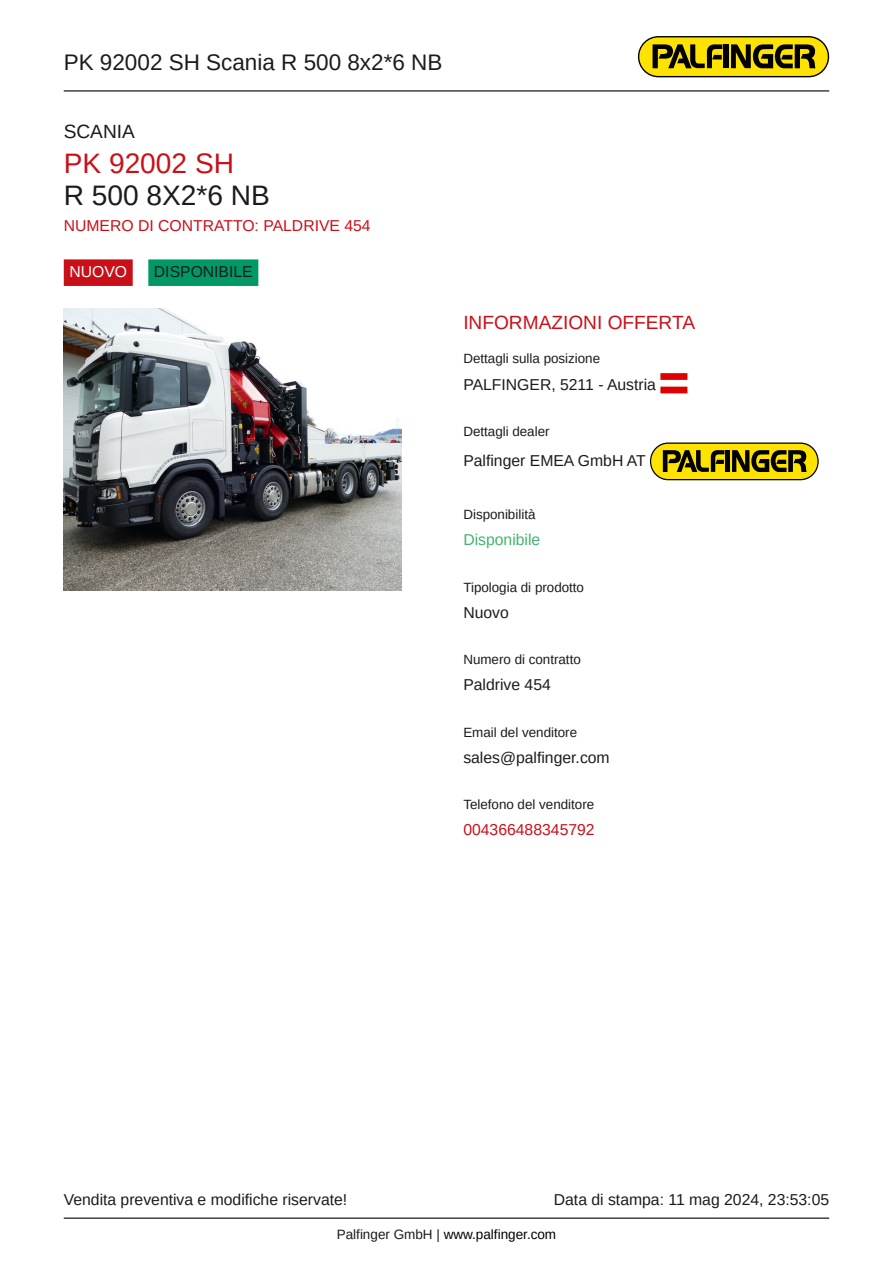
<style>
.page{position:relative;width:893px;height:1263px;background:#fff}
.page>*{position:absolute;margin:0;border:0;box-sizing:border-box;transform-origin:0 0}
.t1{font:28.2px "Arimo";color:#1b1b1b}
.t2{font:28.2px "Arimo";color:#c91019}
.t3{font:22.5px "Arimo";color:#1b1b1b}
.t4{font:19.2px "Arimo";color:#c91019}
.t5{font:19.2px "Arimo";color:#1b1b1b}
.t6{font:15.75px "Arimo";color:#1b1b1b}
.t7{font:15.75px "Arimo";color:#c91019}
.t8{font:15.75px "Arimo";color:#43b36c}
.t9{font:15.75px "Arimo";color:#fff}
.t10{font:13.5px "Arimo";color:#000}
.t11{font:13.35px "Arimo";color:#1b1b1b}
.s1{color:#1b1b1b}
</style>
<div class="page">
<hr style="left:64px;top:90px;width:765px;height:1px;background:#000">
<hr style="left:64px;top:1217px;width:765px;height:2px;background:#000">
<svg style="left:638px;top:36px;width:191px;height:41px;background:#a3930b"></svg>
<div style="left:64px;top:259px;width:69px;height:27px;background:#c91019"></div>
<div style="left:148px;top:259px;width:110px;height:27px;background:#096"></div>
<img style="left:64px;top:309px;width:337px;height:281px">
<svg style="left:660px;top:373px;width:27px;height:20px"></svg>
<svg style="left:650px;top:442px;width:169px;height:38px;background:#a5940f"></svg>
<h2 class="t3" style="left:64px;top:53px;width:380px">PK 92002 SH Scania R 500 8x2*6 NB</h2>
<p class="t5" style="left:64px;top:124px;width:73px">SCANIA</p>
<h1 class="t2" style="left:64px;top:152px;width:172px">PK 92002 SH</h1>
<h1 class="t1" style="left:64px;top:185px;width:208px">R 500 8X2*6 NB</h1>
<p class="t7" style="left:64px;top:219px;width:308px">NUMERO DI CONTRATTO: PALDRIVE 454</p>
<p class="t9" style="left:69px;top:265px;width:59px">NUOVO</p>
<p class="t6" style="left:154px;top:265px;width:100px">DISPONIBILE</p>
<p class="t4" style="left:463px;top:315px;width:233px">INFORMAZIONI OFFERTA</p>
<p class="t11" style="left:463px;top:353px;width:138px">Dettagli sulla posizione</p>
<p class="t6" style="left:463px;top:379px;width:194px">PALFINGER, 5211 - Austria</p>
<p class="t11" style="left:463px;top:426px;width:88px">Dettagli dealer</p>
<p class="t6" style="left:463px;top:454px;width:184px">Palfinger EMEA GmbH AT</p>
<p class="t11" style="left:463px;top:510px;width:74px">Disponibilità</p>
<p class="t8" style="left:463px;top:534px;width:79px">Disponibile</p>
<p class="t11" style="left:463px;top:582px;width:122px">Tipologia di prodotto</p>
<p class="t6" style="left:463px;top:606px;width:47px">Nuovo</p>
<p class="t11" style="left:463px;top:654px;width:119px">Numero di contratto</p>
<p class="t6" style="left:463px;top:678px;width:89px">Paldrive 454</p>
<p class="t11" style="left:463px;top:727px;width:115px">Email del venditore</p>
<p class="t6" style="left:463px;top:751px;width:148px">sales@palfinger.com</p>
<p class="t11" style="left:463px;top:799px;width:132px">Telefono del venditore</p>
<p class="t7" style="left:463px;top:823px;width:133px">004366488345792</p>
<p class="t6" style="left:64px;top:1194px;width:285px">Vendita preventiva e modifiche riservate!</p>
<p class="t6" style="left:554px;top:1194px;width:277px">Data di stampa: 11 mag 2024, 23:53:05</p>
<p class="t10" style="left:337px;top:1229px;width:221px"><span class="s1">Palfinger GmbH |</span> www.palfinger.com</p>
</div>
